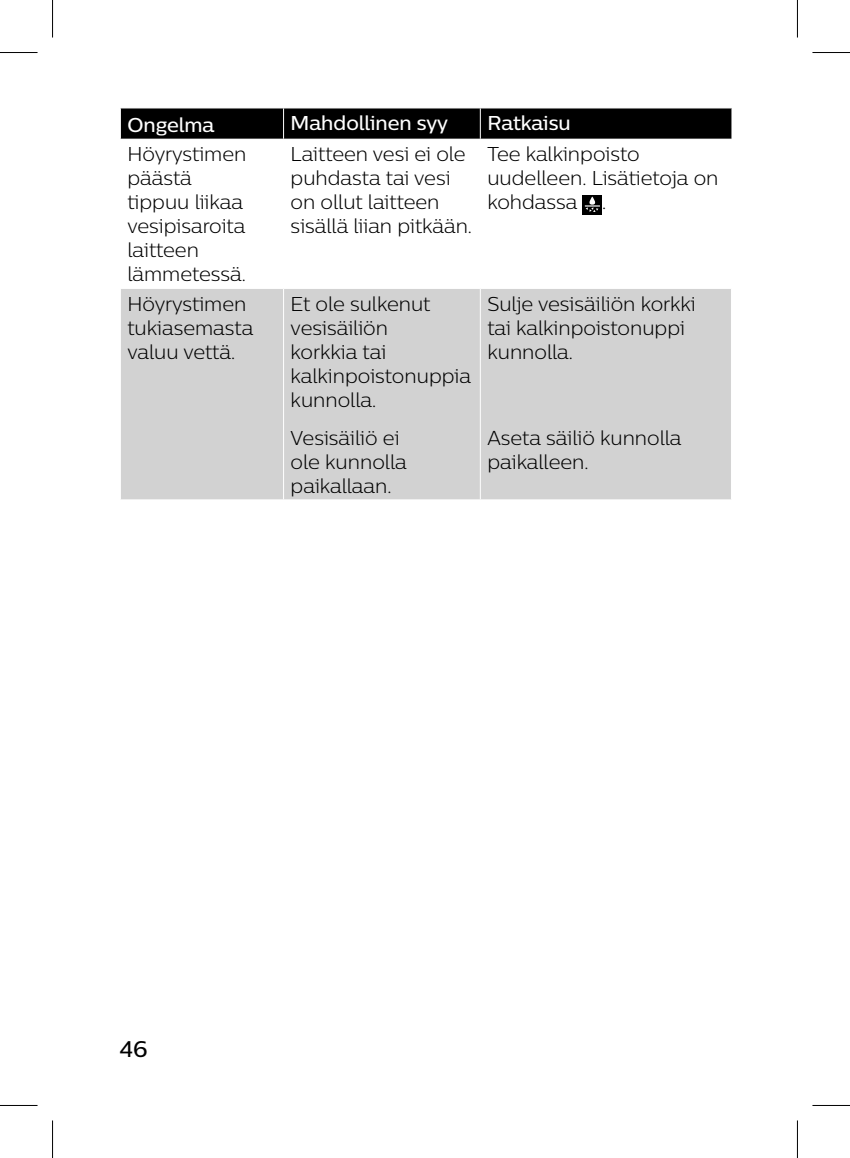
<style>
.page{position:relative;width:850px;height:1158px;background:#fff}
.page>*{position:absolute;margin:0;border:0;box-sizing:border-box;transform-origin:0 0}
.t1{font:500 22.5px "Centrale Sans";color:#000}
.t2{font:300 20px/24px "Centrale Sans";color:#000}
.TABEL_kopjes{font:500 20px "Centrale Sans";color:#fff}
</style>
<div class="page">
<div style="left:121px;top:108px;width:610px;height:31px;background:#000"></div>
<div style="left:121px;top:289px;width:609px;height:210px;background:#d2d2d2"></div>
<hr style="left:283px;top:289px;width:1px;height:210px;background:#fff">
<hr style="left:479px;top:289px;width:1px;height:210px;background:#fff">
<hr style="left:283px;top:108px;width:1px;height:31px;background:#fff">
<hr style="left:479px;top:108px;width:1px;height:31px;background:#fff">
<div style="left:582px;top:195px;width:19px;height:19px;background:#000"></div>
<svg style="left:584px;top:196px;width:15px;height:16px"></svg>
<hr style="left:0;top:52px;width:38px;height:1px;background:#000">
<hr style="left:812px;top:52px;width:37px;height:1px;background:#000">
<hr style="left:0;top:1104px;width:38px;height:1px;background:#000">
<hr style="left:812px;top:1104px;width:37px;height:1px;background:#000">
<hr style="left:52px;top:0;width:1px;height:38px;background:#000">
<hr style="left:52px;top:1120px;width:1px;height:37px;background:#000">
<hr style="left:796px;top:0;width:1px;height:38px;background:#000">
<hr style="left:796px;top:1120px;width:1px;height:37px;background:#000">
<p class="TABEL_kopjes" style="left:127px;top:112px;width:88px">Ongelma</p>
<p class="TABEL_kopjes" style="left:290px;top:110px;width:159px">Mahdollinen syy</p>
<p class="TABEL_kopjes" style="left:487px;top:110px;width:85px">Ratkaisu</p>
<p class="t2" style="left:127px;top:142px;width:120px">Höyrystimen päästä tippuu liikaa vesipisaroita laitteen lämmetessä.</p>
<p class="t2" style="left:290px;top:142px;width:183px">Laitteen vesi ei ole puhdasta tai vesi on ollut laitteen sisällä liian pitkään.</p>
<p class="t2" style="left:487px;top:142px;width:232px">Tee kalkinpoisto uudelleen. Lisätietoja on kohdassa .</p>
<p class="t2" style="left:127px;top:291px;width:127px">Höyrystimen tukiasemasta valuu vettä.</p>
<p class="t2" style="left:290px;top:291px;width:182px">Et ole sulkenut vesisäiliön<br>korkkia tai kalkinpoistonuppia kunnolla.</p>
<p class="t2" style="left:290px;top:425px;width:117px">Vesisäiliö ei ole kunnolla paikallaan.</p>
<p class="t2" style="left:487px;top:291px;width:210px">Sulje vesisäiliön korkki tai kalkinpoistonuppi kunnolla.</p>
<p class="t2" style="left:487px;top:425px;width:195px">Aseta säiliö kunnolla paikalleen.</p>
<p class="t1" style="left:120px;top:1034px;width:29px">46</p>
</div>
